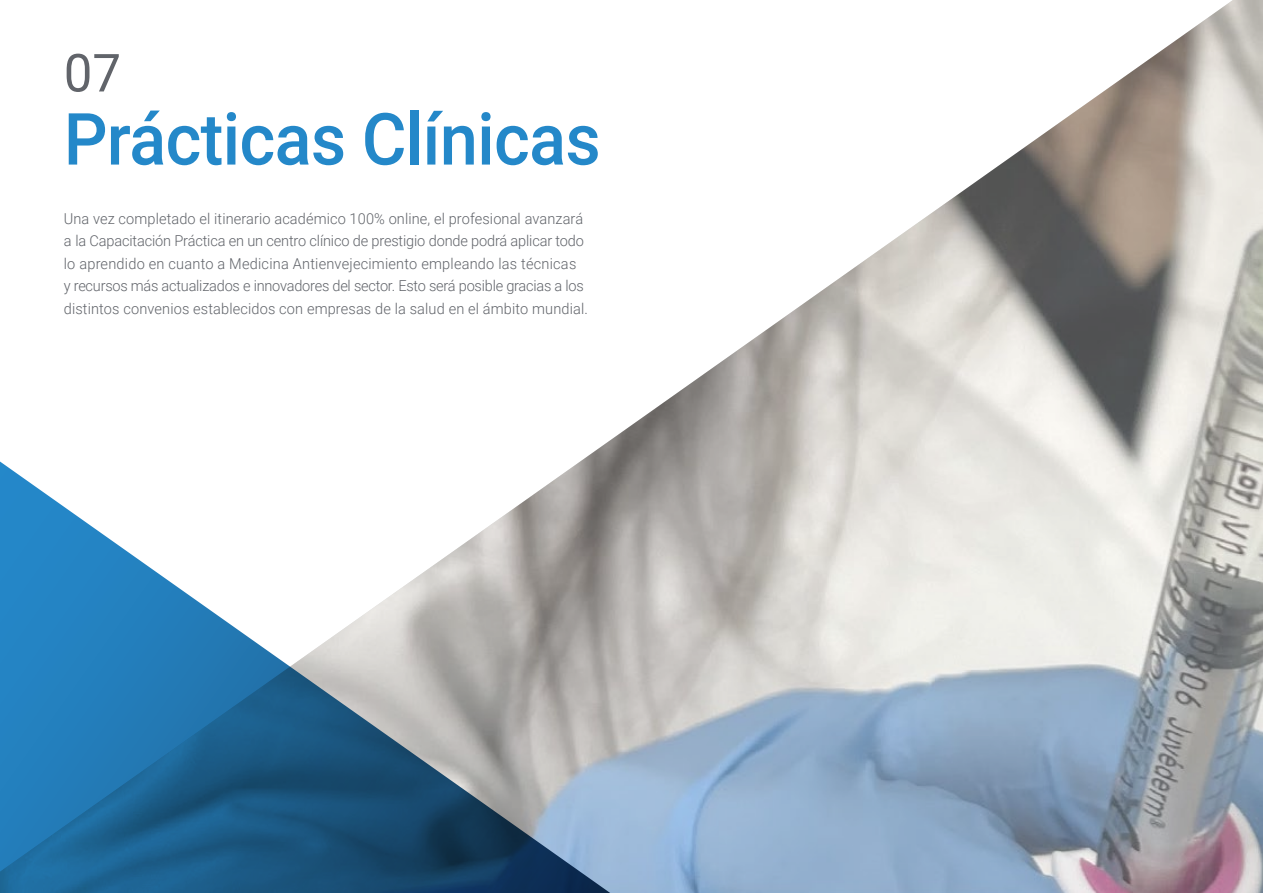
<style>
.page{position:relative;width:1263px;height:893px;background:#fff}
.page>*{position:absolute;margin:0;border:0;box-sizing:border-box;transform-origin:0 0}
.t1{font:500 72px "Roboto";letter-spacing:-.01em;color:#2488c9;scale:.95 1}
.t2{font:52.5px "Roboto";color:#61646a}
.t3{font:300 15px/22.5px "Roboto";letter-spacing:.01em;color:#61646a}
</style>
<div class="page">
<img style="left:602px;top:0;width:661px;height:893px">
<svg style="left:0;top:446px;width:640px;height:447px"></svg>
<h2 class="t2" style="left:64px;top:36px;width:59px">07</h2>
<h1 class="t1" style="left:64px;top:89px;width:567px">Prácticas Clínicas</h1>
<p class="t3" style="left:64px;top:207px;width:526px">Una vez completado el itinerario académico 100% online, el profesional avanzará a la Capacitación Práctica en un centro clínico de prestigio donde podrá aplicar todo lo aprendido en cuanto a Medicina Antienvejecimiento empleando las técnicas<br>y recursos más actualizados e innovadores del sector. Esto será posible gracias a los distintos convenios establecidos con empresas de la salud en el ámbito mundial.</p>
</div>
